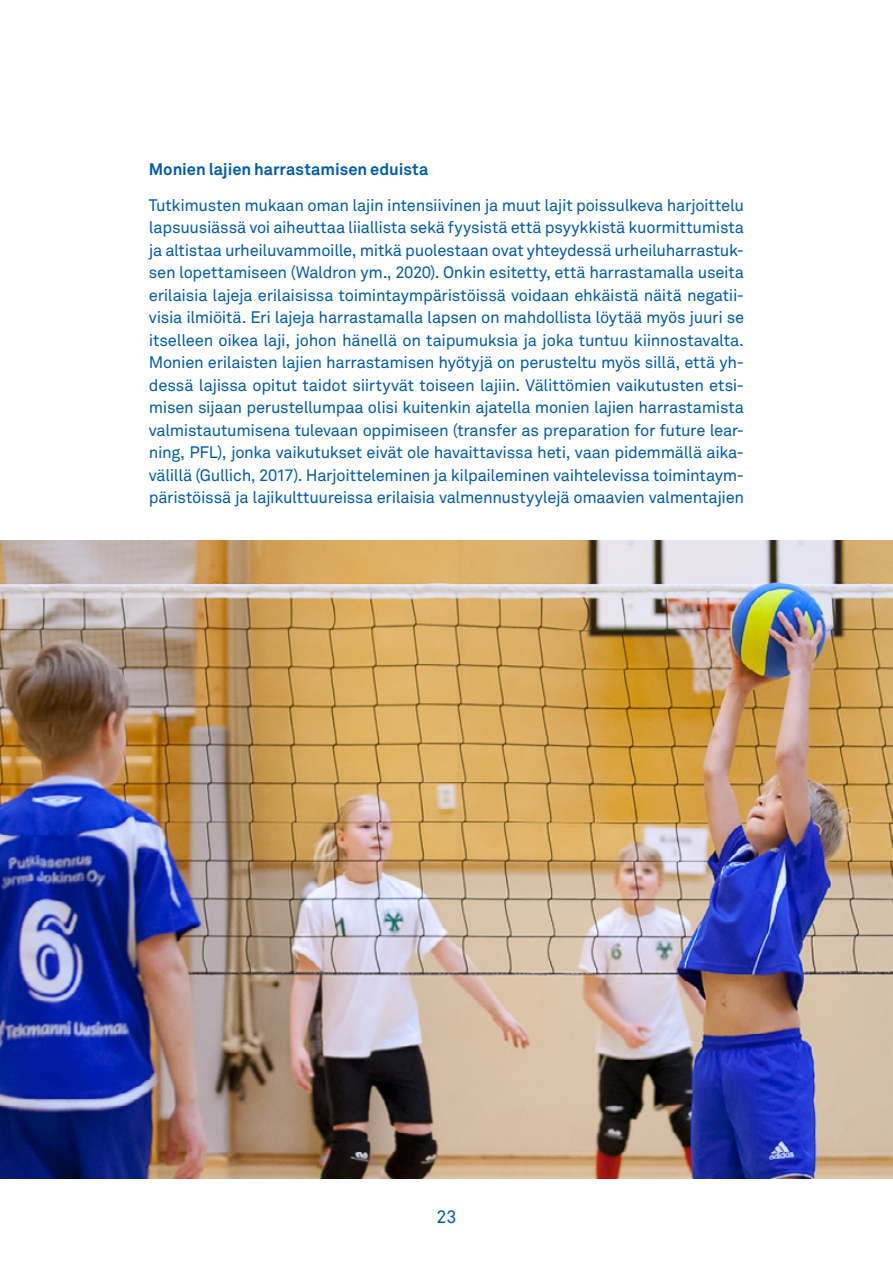
<style>
.page{position:relative;width:893px;height:1263px;background:#fff}
.page>*{position:absolute;margin:0;border:0;box-sizing:border-box;transform-origin:0 0}
.t1{font:18px "Akkurat Pro";color:#005baa}
.t2{font:16.5px/22.5px "Akkurat Pro";letter-spacing:-.02em;color:#005baa;text-align:justify}
.t3{font:700 16.5px "Akkurat Pro";color:#005baa}
</style>
<div class="page">
<img style="left:0;top:540px;width:893px;height:639px">
<p class="t3" style="left:149px;top:158px;width:281px">Monien lajien harrastamisen eduista</p>
<p class="t2" style="left:149px;top:194px;width:597px">Tutkimusten mukaan oman lajin intensiivinen ja muut lajit poissulkeva harjoittelu lapsuusiässä voi aiheuttaa liiallista sekä fyysistä että psyykkistä kuormittumista ja altistaa urheiluvammoille, mitkä puolestaan ovat yhteydessä urheiluharrastuk&shy;sen lopettamiseen (Waldron ym., 2020). Onkin esitetty, että harrastamalla useita erilaisia lajeja erilaisissa toimintaympäristöissä voidaan ehkäistä näitä negatii&shy;visia ilmiöitä. Eri lajeja harrastamalla lapsen on mahdollista löytää myös juuri se itselleen oikea laji, johon hänellä on taipumuksia ja joka tuntuu kiinnostavalta.<br>Monien erilaisten lajien harrastamisen hyötyjä on perusteltu myös sillä, että yh&shy;dessä lajissa opitut taidot siirtyvät toiseen lajiin. Välittömien vaikutusten etsi&shy;misen sijaan perustellumpaa olisi kuitenkin ajatella monien lajien harrastamista valmistautumisena tulevaan oppimiseen (transfer as preparation for future lear&shy;ning, PFL), jonka vaikutukset eivät ole havaittavissa heti, vaan pidemmällä aika&shy;välillä (Gullich, 2017). Harjoitteleminen ja kilpaileminen vaihtelevissa toimintaym&shy;päristöissä ja lajikulttuureissa erilaisia valmennustyylejä omaavien valmentajien</p>
<p class="t1" style="left:436px;top:1206px;width:22px">23</p>
</div>
